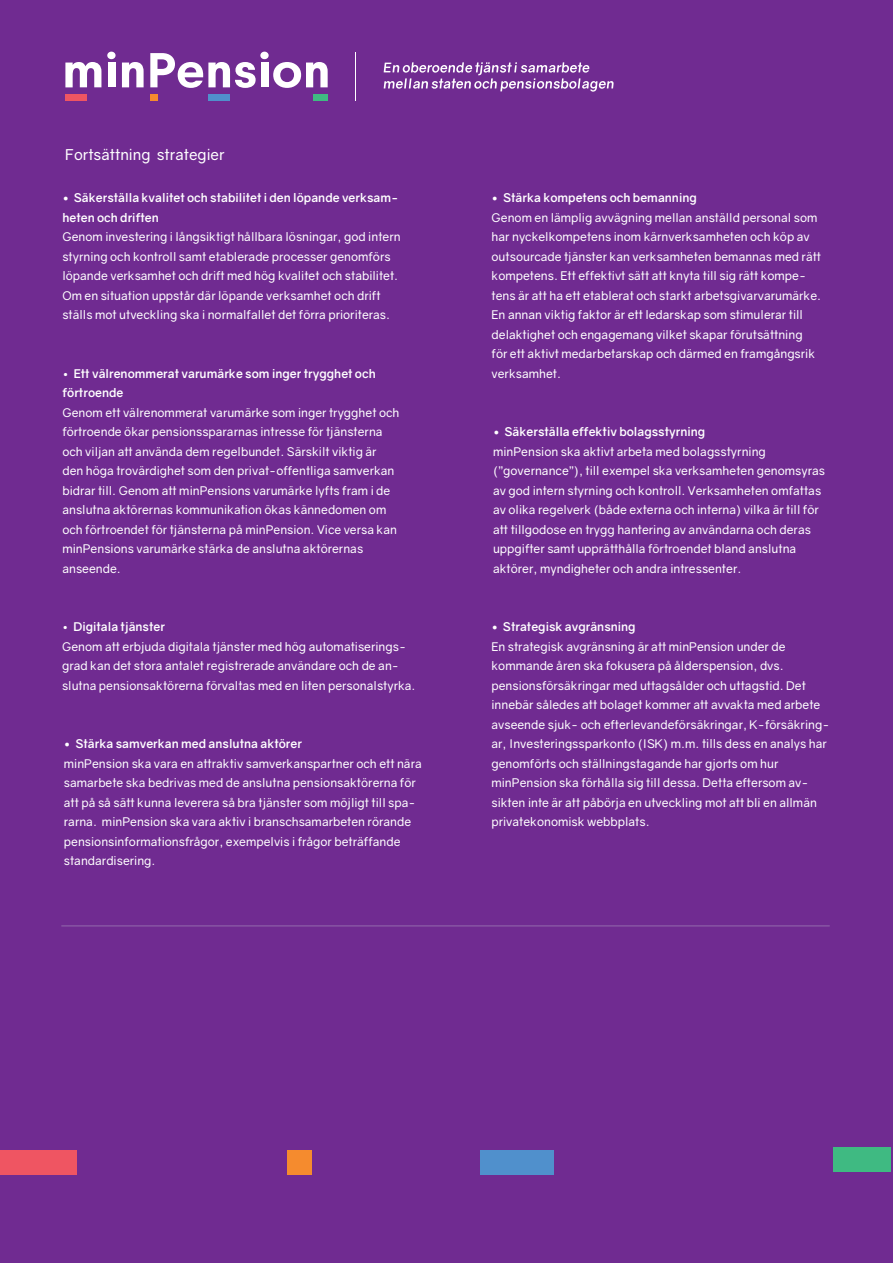
<style>
.page{position:relative;width:893px;height:1263px;background:#702b91}
.page>*{position:absolute;margin:0;border:0;box-sizing:border-box;transform-origin:0 0}
.MP_brödtext_vit{font:15px "Gravity";color:#fff}
.MP_brödtext{font:12px/19.5px "Gravity";color:#fff}
.MP_brödtext-2{font:700 12px/19.5px "Gravity";color:#fff}
.s1{font-weight:400}
</style>
<div class="page">
<div style="left:150px;top:94px;width:8px;height:7px;background:#f58b2e"></div>
<div style="left:313px;top:94px;width:15px;height:7px;background:#3fba82"></div>
<div style="left:65px;top:94px;width:22px;height:7px;background:#ef5562"></div>
<div style="left:108px;top:63px;width:7px;height:24px;background:#fff"></div>
<div style="left:261px;top:63px;width:7px;height:24px;background:#fff"></div>
<div style="left:260px;top:52px;width:9px;height:7px;background:#fff;border-radius:50%"></div>
<svg style="left:122px;top:62px;width:22px;height:25px"></svg>
<div style="left:107px;top:52px;width:9px;height:7px;background:#fff;border-radius:50%"></div>
<svg style="left:273px;top:62px;width:55px;height:26px"></svg>
<svg style="left:65px;top:62px;width:36px;height:25px"></svg>
<svg style="left:150px;top:53px;width:106px;height:35px"></svg>
<div style="left:208px;top:94px;width:22px;height:7px;background:#5090cc"></div>
<svg style="left:384px;top:62px;width:230px;height:30px"></svg>
<hr style="left:355px;top:53px;width:1px;height:48px;background:#fff">
<div style="left:0;top:1150px;width:77px;height:25px;background:#ef5562"></div>
<div style="left:287px;top:1150px;width:24px;height:25px;background:#f58b2e"></div>
<div style="left:480px;top:1150px;width:74px;height:25px;background:#5090cc"></div>
<div style="left:833px;top:1148px;width:58px;height:24px;background:#3fba82"></div>
<hr style="left:61px;top:925px;width:769px;height:1px;background:#8f63aa">
<p class="MP_brödtext_vit" style="left:65px;top:145px;width:161px">Fortsättning strategier</p>
<p class="MP_brödtext-2" style="left:62px;top:188px;width:338px">• Säkerställa kvalitet och stabilitet i den löpande verksam&shy;heten och driften</p>
<p class="MP_brödtext" style="left:62px;top:227px;width:340px">Genom investering i långsiktigt hållbara lösningar, god intern styrning och kontroll samt etablerade processer genomförs löpande verksamhet och drift med hög kvalitet och stabilitet.<br>Om en situation uppstår där löpande verksamhet och drift ställs mot utveckling ska i normalfallet det förra prioriteras.</p>
<p class="MP_brödtext-2" style="left:62px;top:363px;width:315px"><span class="s1">•</span> Ett välrenommerat varumärke som inger trygghet och förtroende</p>
<p class="MP_brödtext" style="left:62px;top:402px;width:339px">Genom ett välrenommerat varumärke som inger trygghet och förtroende ökar pensionsspararnas intresse för tjänsterna och viljan att använda dem regelbundet. Särskilt viktig är den höga trovärdighet som den privat-offentliga samverkan bidrar till. Genom att minPensions varumärke lyfts fram i de anslutna aktörernas kommunikation ökas kännedomen om och förtroendet för tjänsterna på minPension. Vice versa kan minPensions varumärke stärka de anslutna aktörernas anseende.</p>
<p class="MP_brödtext-2" style="left:62px;top:617px;width:104px"><span class="s1">•</span> Digitala tjänster</p>
<p class="MP_brödtext" style="left:62px;top:636px;width:355px">Genom att erbjuda digitala tjänster med hög automatiserings&shy;grad kan det stora antalet registrerade användare och de an&shy;slutna pensionsaktörerna förvaltas med en liten personalstyrka.</p>
<p class="MP_brödtext-2" style="left:64px;top:734px;width:240px">• Stärka samverkan med anslutna aktörer</p>
<p class="MP_brödtext" style="left:64px;top:753px;width:359px">minPension ska vara en attraktiv samverkanspartner och ett nära samarbete ska bedrivas med de anslutna pensionsaktörerna för att på så sätt kunna leverera så bra tjänster som möjligt till spa&shy;rarna. minPension ska vara aktiv i branschsamarbeten rörande pensionsinformationsfrågor, exempelvis i frågor beträffande standardisering.</p>
<p class="MP_brödtext-2" style="left:492px;top:188px;width:207px">• Stärka kompetens och bemanning</p>
<p class="MP_brödtext" style="left:492px;top:207px;width:331px">Genom en lämplig avvägning mellan anställd personal som har nyckelkompetens inom kärnverksamheten och köp av outsourcade tjänster kan verksamheten bemannas med rätt kompetens. Ett effektivt sätt att knyta till sig rätt kompe&shy;tens är att ha ett etablerat och starkt arbetsgivarvarumärke.<br>En annan viktig faktor är ett ledarskap som stimulerar till delaktighet och engagemang vilket skapar förutsättning för ett aktivt medarbetarskap och därmed en framgångsrik verksamhet.</p>
<p class="MP_brödtext-2" style="left:493px;top:422px;width:214px">• Säkerställa effektiv bolagsstyrning</p>
<p class="MP_brödtext" style="left:493px;top:441px;width:274px">minPension ska aktivt arbeta med bolagsstyrning</p>
<p class="MP_brödtext" style="left:493px;top:461px;width:334px">(”governance”), till exempel ska verksamheten genomsyras av god intern styrning och kontroll. Verksamheten omfattas av olika regelverk (både externa och interna) vilka är till för att tillgodose en trygg hantering av användarna och deras uppgifter samt upprätthålla förtroendet bland anslutna aktörer, myndigheter och andra intressenter.</p>
<p class="MP_brödtext-2" style="left:491px;top:617px;width:146px">• Strategisk avgränsning</p>
<p class="MP_brödtext" style="left:491px;top:636px;width:296px">En strategisk avgränsning är att minPension under de</p>
<p class="MP_brödtext" style="left:491px;top:656px;width:294px">kommande åren ska fokusera på ålderspension, dvs.</p>
<p class="MP_brödtext" style="left:491px;top:675px;width:339px">pensionsförsäkringar med uttagsålder och uttagstid. Det innebär således att bolaget kommer att avvakta med arbete avseende sjuk- och efterlevandeförsäkringar, K-försäkring&shy;ar, Investeringssparkonto (ISK) m.m. tills dess en analys har genomförts och ställningstagande har gjorts om hur</p>
<p class="MP_brödtext" style="left:491px;top:773px;width:327px">minPension ska förhålla sig till dessa. Detta eftersom av&shy;sikten inte är att påbörja en utveckling mot att bli en allmän privatekonomisk webbplats.</p>
</div>
